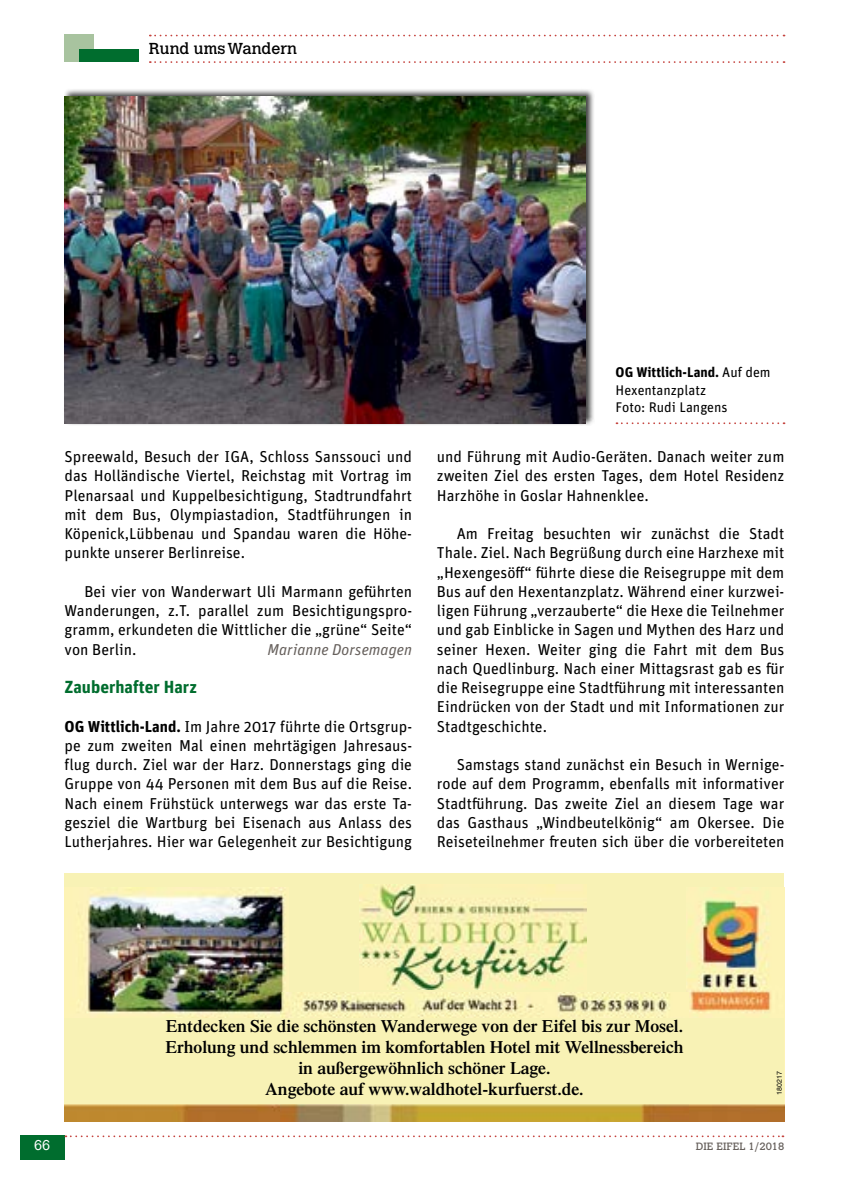
<style>
.page{position:relative;width:844px;height:1181px;background:#fff}
.page>*{position:absolute;margin:0;border:0;box-sizing:border-box;transform-origin:0 0}
.t1{font:600 17.5px/21px "Times LT";color:#000;text-align:center}
.t2{font:700 17.5px "Unit OT";color:#006d2e}
.t3{font:15.75px/19.2px "Unit OT";color:#000;text-align:justify}
.t4{font:italic 15.75px "Unit OT";color:#66605c}
.t5{font:15.75px "Calvert";color:#000}
.t6{font:14px/17.5px "Unit OT";color:#000}
.t7{font:300 14px "Calvert";color:#fff}
.t8{font:10.5px "Calvert";color:#66605c}
.t9{font:7px "Helvetica LT";color:#000}
.s1{font-weight:700}
</style>
<div class="page">
<svg style="left:150px;top:35px;width:634px;height:1px"></svg>
<svg style="left:150px;top:61px;width:634px;height:2px"></svg>
<div style="left:20px;top:1135px;width:44px;height:25px;background:#006d2e"></div>
<svg style="left:65px;top:1135px;width:718px;height:2px"></svg>
<div style="left:64px;top:35px;width:30px;height:27px;background:#a8c39f"></div>
<div style="left:79px;top:50px;width:60px;height:12px;background:#006d2e"></div>
<div style="left:64px;top:873px;width:720px;height:122px;background:#f8f2b5"></div>
<img style="left:64px;top:887px;width:222px;height:234px">
<img style="left:688px;top:899px;width:96px;height:222px">
<img style="left:280px;top:992px;width:408px;height:129px">
<div style="left:64px;top:1018px;width:720px;height:86px;background:#f8f2b5"></div>
<img style="left:360px;top:884px;width:226px;height:105px">
<div style="left:63px;top:87px;width:531px;height:339px;background:#000;opacity:.75"></div>
<img style="left:64px;top:96px;width:521px;height:328px">
<svg style="left:616px;top:422px;width:168px;height:2px"></svg>
<p class="t5" style="left:149px;top:39px;width:150px">Rund ums Wandern</p>
<p class="t3" style="left:64px;top:447px;width:349px">Spreewald, Besuch der IGA, Schloss Sanssouci und das Holländische Viertel, Reichstag mit Vortrag im Plenarsaal und Kuppelbesichtigung, Stadtrundfahrt mit dem Bus, Olympiastadion, Stadtführungen in Köpenick,Lübbenau und Spandau waren die Höhe&shy;punkte unserer Berlinreise.</p>
<p class="t3" style="left:64px;top:581px;width:349px;text-indent:20px">Bei vier von Wanderwart Uli Marmann geführten Wanderungen, z.T. parallel zum Besichtigungspro&shy;gramm, erkundeten die Wittlicher die „grüne“ Seite“ von Berlin.</p>
<p class="t4" style="left:267px;top:639px;width:146px">Marianne Dorsemagen</p>
<p class="t2" style="left:64px;top:676px;width:134px">Zauberhafter Harz</p>
<p class="t3" style="left:64px;top:716px;width:349px"><span class="s1">OG Wittlich-Land.</span> Im Jahre 2017 führte die Ortsgrup&shy;pe zum zweiten Mal einen mehrtägigen Jahresaus&shy;flug durch. Ziel war der Harz. Donnerstags ging die Gruppe von 44 Personen mit dem Bus auf die Reise.<br>Nach einem Frühstück unterwegs war das erste Ta&shy;gesziel die Wartburg bei Eisenach aus Anlass des Lutherjahres. Hier war Gelegenheit zur Besichtigung</p>
<p class="t6" style="left:615px;top:364px;width:156px"><span class="s1">OG Wittlich-Land.</span> Auf dem<br>Hexentanzplatz<br>Foto: Rudi Langens</p>
<p class="t3" style="left:437px;top:447px;width:349px">und Führung mit Audio-Geräten. Danach weiter zum zweiten Ziel des ersten Tages, dem Hotel Residenz Harzhöhe in Goslar Hahnenklee.</p>
<p class="t3" style="left:437px;top:524px;width:349px;text-indent:20px">Am Freitag besuchten wir zunächst die Stadt Thale. Ziel. Nach Begrüßung durch eine Harzhexe mit „Hexengesöff“ führte diese die Reisegruppe mit dem Bus auf den Hexentanzplatz. Während einer kurzwei&shy;ligen Führung „verzauberte“ die Hexe die Teilnehmer und gab Einblicke in Sagen und Mythen des Harz und seiner Hexen. Weiter ging die Fahrt mit dem Bus nach Quedlinburg. Nach einer Mittagsrast gab es für die Reisegruppe eine Stadtführung mit interessanten Eindrücken von der Stadt und mit Informationen zur Stadtgeschichte.</p>
<p class="t3" style="left:437px;top:755px;width:349px;text-indent:20px">Samstags stand zunächst ein Besuch in Wernige&shy;rode auf dem Programm, ebenfalls mit informativer Stadtführung. Das zweite Ziel an diesem Tage war das Gasthaus „Windbeutelkönig“ am Okersee. Die Reiseteilnehmer freuten sich über die vorbereiteten</p>
<p class="t1" style="left:165px;top:1015px;width:519px">Entdecken Sie die schönsten Wanderwege von der Eifel bis zur Mosel.<br>Erholung und schlemmen im komfortablen Hotel mit Wellnessbereich in außergewöhnlich schöner Lage.<br>Angebote auf www.waldhotel-kurfuerst.de.</p>
<p class="t9" style="left:775px;top:1094px;width:25px;rotate:-90deg">180217</p>
<p class="t7" style="left:34px;top:1137px;width:18px">66</p>
<p class="t8" style="left:695px;top:1140px;width:90px">DIE EIFEL 1/2018</p>
</div>
